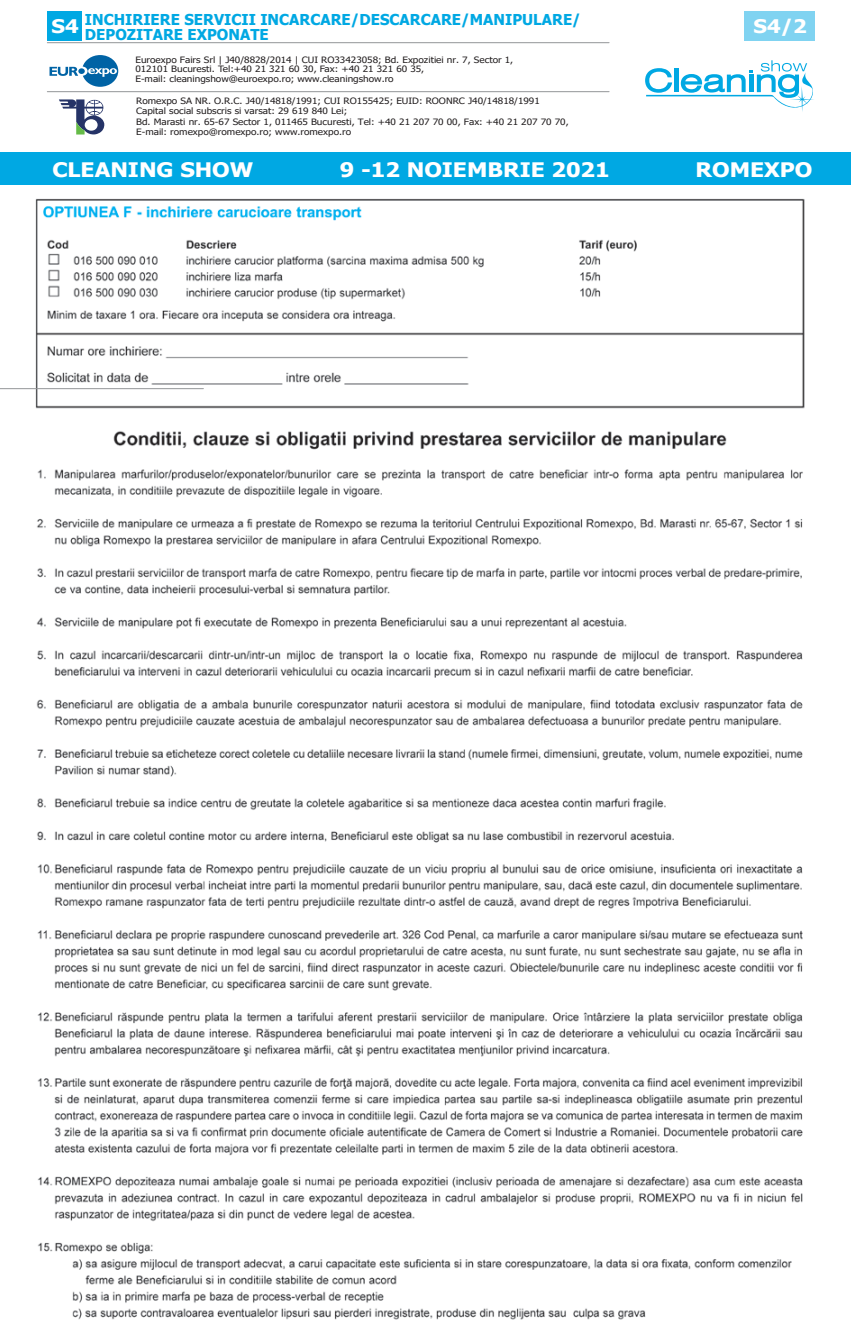
<style>
.page{position:relative;width:851px;height:1336px;background:#fff}
.page>*{position:absolute;margin:0;border:0;box-sizing:border-box;transform-origin:0 0}
.t1{font:700 20px "Tahoma";color:#fff;scale:1.14 1}
.t2{font:700 18.75px "Tahoma";color:#fff;scale:1.14 1}
.t3{font:700 15px/15px "Tahoma";color:#00a8e3}
.t4{font:8.75px/10.5px "Tahoma";color:#231f20;scale:1.14 1}
</style>
<div class="page">
<img style="left:0;top:198px;width:805px;height:1122px">
<hr style="left:0;top:388px;width:203px;height:1px;background:#939598">
<hr style="left:47px;top:42px;width:562px;height:1px;background:#939598">
<div style="left:48px;top:12px;width:34px;height:29px;background:#00a8e3"></div>
<div style="left:744px;top:12px;width:71px;height:29px;background:#80d3f1"></div>
<div style="left:0;top:153px;width:850px;height:32px;background:#00a8e3"></div>
<hr style="left:47px;top:91px;width:562px;height:1px;background:#939598">
<svg style="left:49px;top:55px;width:69px;height:32px"></svg>
<div style="left:78px;top:68px;width:7px;height:6px;background:#0063a5;border-radius:50%"></div>
<svg style="left:59px;top:99px;width:45px;height:36px"></svg>
<svg style="left:645px;top:60px;width:169px;height:52px"></svg>
<h3 class="t3" style="left:85px;top:13px;width:497px">INCHIRIERE SERVICII INCARCARE/DESCARCARE/MANIPULARE/<br>DEPOZITARE EXPONATE</h3>
<h2 class="t2" style="left:52px;top:13px;width:25px">S4</h2>
<h2 class="t2" style="left:753px;top:13px;width:48px">S4/2</h2>
<p class="t4" style="left:135px;top:56px;width:333px;line-height:9.2px">Euroexpo Fairs Srl | J40/8828/2014 | CUI RO33423058; Bd. Expozitiei nr. 7, Sector 1,<br>012101 Bucuresti. Tel:+40 21 321 60 30, Fax: +40 21 321 60 35,<br>E-mail: cleaningshow@euroexpo.ro; www.cleaningshow.ro</p>
<p class="t4" style="left:136px;top:96px;width:381px">Romexpo SA NR. O.R.C. J40/14818/1991; CUI RO155425; EUID: ROONRC J40/14818/1991<br>Capital social subscris si varsat: 29 619 840 Lei;<br>Bd. Marasti nr. 65-67 Sector 1, 011465 Bucuresti, Tel: +40 21 207 70 00, Fax: +40 21 207 70 70, E-mail: romexpo@romexpo.ro; www.romexpo.ro</p>
<h1 class="t1" style="left:52px;top:155px;width:178px">CLEANING SHOW</h1>
<h1 class="t1" style="left:340px;top:155px;width:238px">9 -12 NOIEMBRIE 2021</h1>
<h1 class="t1" style="left:695px;top:155px;width:104px">ROMEXPO</h1>
</div>
